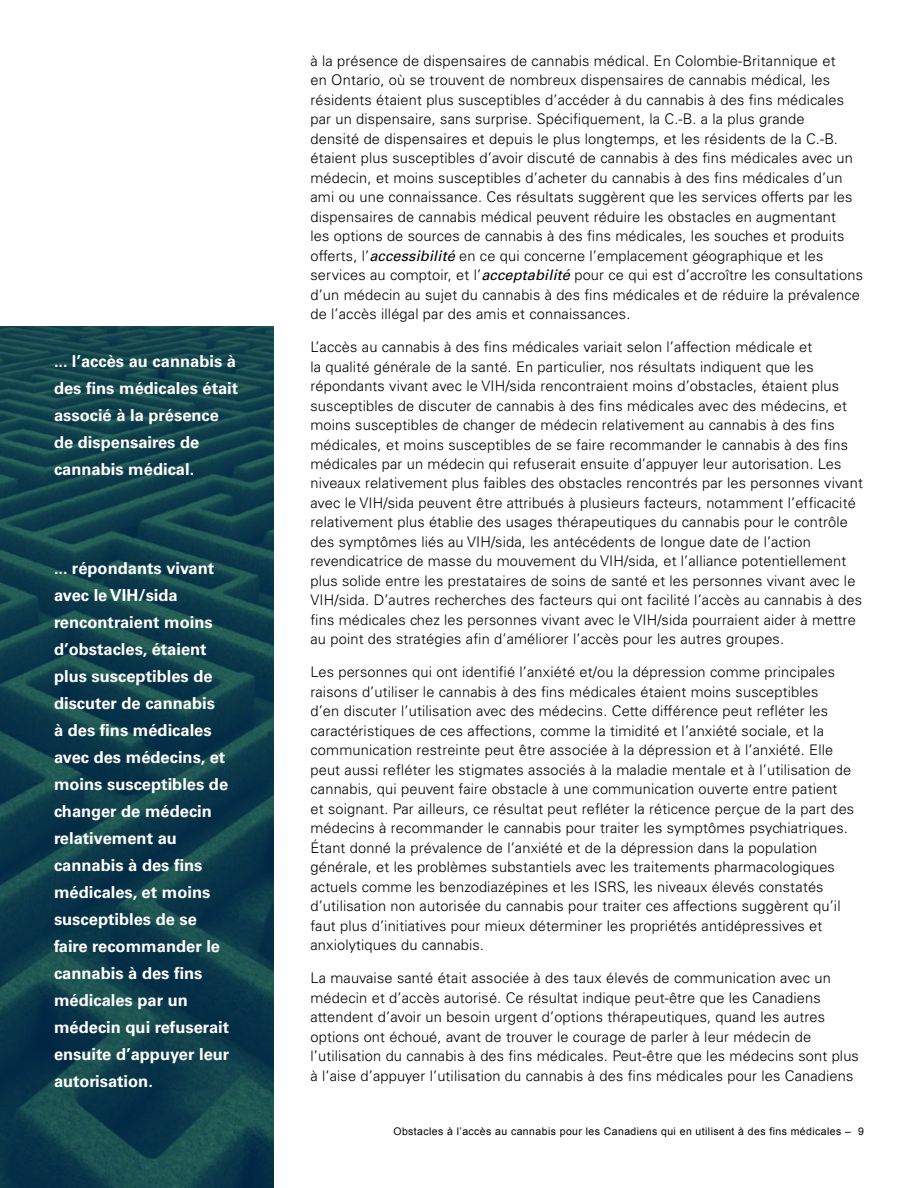
<style>
.page{position:relative;width:918px;height:1188px;background:#fff}
.page>*{position:absolute;margin:0;border:0;box-sizing:border-box;transform-origin:0 0}
.t1{font:700 16.5px/27px "Univers";color:#fff}
.t2{font:300 14.7px/19.5px "Univers";letter-spacing:.01em;color:#000}
.t3{font:10.5px "Arial";letter-spacing:.04em;color:#000}
.s1{font-weight:400;font-style:italic}
</style>
<div class="page">
<svg style="left:0;top:326px;width:274px;height:862px;background:#103f4b"></svg>
<p class="t1" style="left:54px;top:347px;width:186px">... l’accès au cannabis à des fins médicales était associé à la présence de dispensaires de cannabis médical.</p>
<p class="t1" style="left:54px;top:555px;width:177px">... répondants vivant avec le VIH/sida rencontraient moins d’obstacles, étaient plus susceptibles de discuter de cannabis<br>à des fins médicales avec des médecins, et moins susceptibles de changer de médecin relativement au cannabis à des fins médicales, et moins susceptibles de se faire recommander le cannabis à des fins médicales par un médecin qui refuserait ensuite d’appuyer leur autorisation.</p>
<p class="t2" style="left:310px;top:51px;width:554px">à la présence de dispensaires de cannabis médical. En Colombie-Britannique et<br>en Ontario, où se trouvent de nombreux dispensaires de cannabis médical, les résidents étaient plus susceptibles d’accéder à du cannabis à des fins médicales par un dispensaire, sans surprise. Spécifiquement, la C.-B. a la plus grande<br>densité de dispensaires et depuis le plus longtemps, et les résidents de la C.-B. étaient plus susceptibles d’avoir discuté de cannabis à des fins médicales avec un médecin, et moins susceptibles d’acheter du cannabis à des fins médicales d’un ami ou une connaissance. Ces résultats suggèrent que les services offerts par les dispensaires de cannabis médical peuvent réduire les obstacles en augmentant<br>les options de sources de cannabis à des fins médicales, les souches et produits offerts, l’<span class="s1">accessibilité</span> en ce qui concerne l’emplacement géographique et les services au comptoir, et l’<span class="s1">acceptabilité</span> pour ce qui est d’accroître les consultations d’un médecin au sujet du cannabis à des fins médicales et de réduire la prévalence de l’accès illégal par des amis et connaissances.</p>
<p class="t2" style="left:310px;top:337px;width:554px">L’accès au cannabis à des fins médicales variait selon l’affection médicale et<br>la qualité générale de la santé. En particulier, nos résultats indiquent que les répondants vivant avec le VIH/sida rencontraient moins d’obstacles, étaient plus susceptibles de discuter de cannabis à des fins médicales avec des médecins, et moins susceptibles de changer de médecin relativement au cannabis à des fins médicales, et moins susceptibles de se faire recommander le cannabis à des fins médicales par un médecin qui refuserait ensuite d’appuyer leur autorisation. Les niveaux relativement plus faibles des obstacles rencontrés par les personnes vivant avec le VIH/sida peuvent être attribués à plusieurs facteurs, notamment l’efficacité relativement plus établie des usages thérapeutiques du cannabis pour le contrôle des symptômes liés au VIH/sida, les antécédents de longue date de l’action revendicatrice de masse du mouvement du VIH/sida, et l’alliance potentiellement plus solide entre les prestataires de soins de santé et les personnes vivant avec le VIH/sida. D’autres recherches des facteurs qui ont facilité l’accès au cannabis à des fins médicales chez les personnes vivant avec le VIH/sida pourraient aider à mettre au point des stratégies afin d’améliorer l’accès pour les autres groupes.</p>
<p class="t2" style="left:310px;top:663px;width:545px">Les personnes qui ont identifié l’anxiété et/ou la dépression comme principales raisons d’utiliser le cannabis à des fins médicales étaient moins susceptibles<br>d’en discuter l’utilisation avec des médecins. Cette différence peut refléter les caractéristiques de ces affections, comme la timidité et l’anxiété sociale, et la communication restreinte peut être associée à la dépression et à l’anxiété. Elle peut aussi refléter les stigmates associés à la maladie mentale et à l’utilisation de cannabis, qui peuvent faire obstacle à une communication ouverte entre patient et soignant. Par ailleurs, ce résultat peut refléter la réticence perçue de la part des médecins à recommander le cannabis pour traiter les symptômes psychiatriques.<br>Étant donné la prévalence de l’anxiété et de la dépression dans la population générale, et les problèmes substantiels avec les traitements pharmacologiques actuels comme les benzodiazépines et les ISRS, les niveaux élevés constatés d’utilisation non autorisée du cannabis pour traiter ces affections suggèrent qu’il faut plus d’initiatives pour mieux déterminer les propriétés antidépressives et anxiolytiques du cannabis.</p>
<p class="t2" style="left:310px;top:968px;width:550px">La mauvaise santé était associée à des taux élevés de communication avec un médecin et d’accès autorisé. Ce résultat indique peut-être que les Canadiens attendent d’avoir un besoin urgent d’options thérapeutiques, quand les autres options ont échoué, avant de trouver le courage de parler à leur médecin de l’utilisation du cannabis à des fins médicales. Peut-être que les médecins sont plus à l’aise d’appuyer l’utilisation du cannabis à des fins médicales pour les Canadiens</p>
<p class="t3" style="left:393px;top:1124px;width:472px">Obstacles à l’accès au cannabis pour les Canadiens qui en utilisent à des fins médicales – 9</p>
</div>
